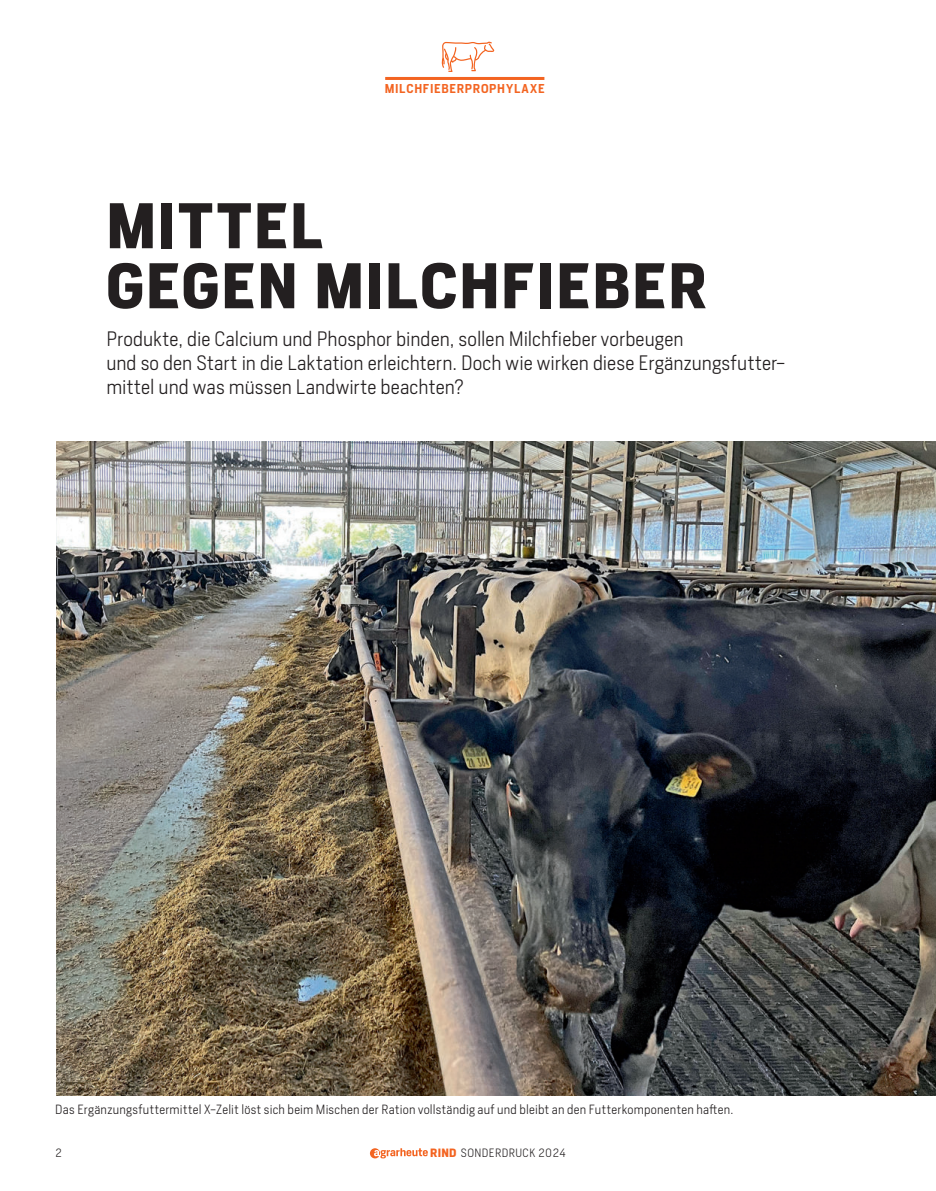
<style>
.page{position:relative;width:936px;height:1191px;background:#fff}
.page>*{position:absolute;margin:0;border:0;box-sizing:border-box;transform-origin:0 0}
.t1{font:700 60px/60px "Heron Sans";letter-spacing:.025em;color:#231f20}
.t2{font:300 19.5px/24px "Heron Sans";letter-spacing:.005em;color:#231f20}
.t3{font:300 12.45px "Heron Sans";letter-spacing:.02em;color:#231f20}
.t4{font:600 12px "Heron Sans";letter-spacing:.06em;color:#f36421}
.t5{font:300 11.25px "Heron Sans";letter-spacing:.035em;color:#231f20}
.s1{font-weight:700;color:#f36421}
</style>
<div class="page">
<hr style="left:385px;top:77px;width:159px;height:3px;background:#f36421">
<svg style="left:441px;top:41px;width:53px;height:31px"></svg>
<svg style="left:370px;top:1148px;width:58px;height:10px"></svg>
<img style="left:56px;top:441px;width:879px;height:654px">
<p class="t4" style="left:385px;top:82px;width:161px">MILCHFIEBERPROPHYLAXE</p>
<h1 class="t1" style="left:106px;top:201px;width:601px">MITTEL<br>GEGEN MILCHFIEBER</h1>
<p class="t2" style="left:106px;top:328px;width:680px">Produkte, die Calcium und Phosphor binden, sollen Milchfieber vorbeugen<br>und so den Start in die Laktation erleichtern. Doch wie wirken diese Ergänzungsfutter&shy;mittel und was müssen Landwirte beachten?</p>
<p class="t3" style="left:55px;top:1104px;width:679px">Das Ergänzungsfuttermittel X-Zelit löst sich beim Mischen der Ration vollständig auf und bleibt an den Futterkomponenten haften.</p>
<p class="t5" style="left:55px;top:1148px;width:8px">2</p>
<p class="t5" style="left:430px;top:1148px;width:137px"><span class="s1">RIND</span> SONDERDRUCK 2024</p>
</div>
